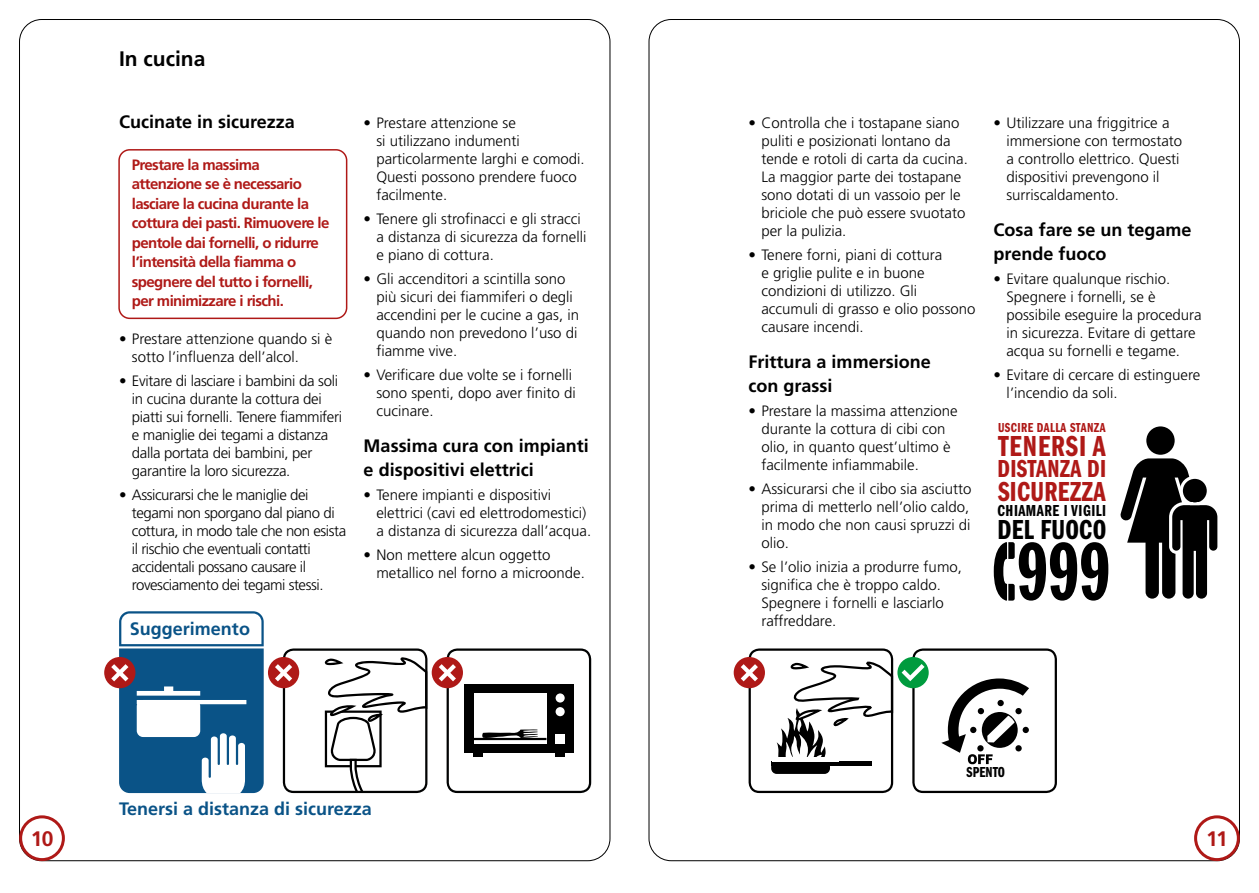
<style>
.page{position:relative;width:1259px;height:893px;background:#fff}
.page>*{position:absolute;margin:0;border:0;box-sizing:border-box;transform-origin:0 0}
.t1{font:30px "Franklin Gothic LT Pro Dm Cm";letter-spacing:.03em;color:#af1917}
.t2{font:28.5px "Franklin Gothic LT Pro Dm Cm";letter-spacing:.01em;color:#af1917}
.t3{font:28.5px "Franklin Gothic LT Pro Dm Cm";letter-spacing:.01em;color:#000}
.t4{font:25.5px "Franklin Gothic LT Pro Dm Cm";letter-spacing:.01em;color:#af1917}
.Heading_1{font:700 21px "Frutiger LT Pro";color:#000}
.t5{font:700 21px "Frutiger LT Pro";color:#af1917}
.Heading_2{font:700 18px/24px "Frutiger LT Pro";color:#000}
.t6{font:700 18px "Frutiger LT Std";color:#0a5387}
.t7{font:16.5px "Franklin Gothic LT Pro Dm Cm";letter-spacing:.03em;color:#000}
.t8{font:300 15px/18px "Frutiger LT Pro";color:#000}
.Box_RED_border{font:700 15px/19.5px "Frutiger LT Pro";letter-spacing:-.04em;color:#af1917}
.t9{font:300 15px/18px "Frutiger LT Pro";letter-spacing:-.02em;color:#000}
.t10{font:300 15px/18px "Frutiger LT Pro";letter-spacing:-.03em;color:#000}
.t11{font:15px "Franklin Gothic LT Pro Dm Cm";color:#000}
.t12{font:13.5px "Franklin Gothic LT Pro Dm Cm";letter-spacing:.03em;color:#af1917}
</style>
<div class="page">
<svg style="left:733px;top:657px;width:32px;height:31px"></svg>
<svg style="left:740px;top:648px;width:154px;height:145px"></svg>
<svg style="left:897px;top:657px;width:31px;height:31px"></svg>
<svg style="left:901px;top:648px;width:156px;height:145px"></svg>
<svg style="left:1120px;top:426px;width:98px;height:173px"></svg>
<svg style="left:993px;top:542px;width:115px;height:59px"></svg>
<div style="left:118px;top:149px;width:229px;height:170px;border:2px solid #af1917;border-radius:11px"></div>
<div style="left:268px;top:657px;width:31px;height:31px;background:#af1917;border-radius:50%"></div>
<svg style="left:275px;top:648px;width:152px;height:145px"></svg>
<div style="left:432px;top:657px;width:31px;height:31px;background:#af1917;border-radius:50%"></div>
<svg style="left:439px;top:648px;width:152px;height:145px"></svg>
<div style="left:104px;top:657px;width:31px;height:31px;background:#af1917;border-radius:50%"></div>
<svg style="left:111px;top:611px;width:153px;height:182px"></svg>
<div style="left:19px;top:815px;width:46px;height:46px;border:3px solid #af1917;border-radius:50%"></div>
<div style="left:1194px;top:815px;width:45px;height:46px;border:3px solid #af1917;border-radius:50%"></div>
<h1 class="Heading_1" style="left:119px;top:46px;width:88px">In cucina</h1>
<h2 class="Heading_2" style="left:119px;top:109px;width:177px">Cucinate in sicurezza</h2>
<p class="Box_RED_border" style="left:132px;top:155px;width:199px">Prestare la massima attenzione se è necessario lasciare la cucina durante la cottura dei pasti. Rimuovere le pentole dai fornelli, o ridurre l’intensità della fiamma o spegnere del tutto i fornelli, per minimizzare i rischi.</p>
<p class="t8" style="left:132px;top:329px;width:202px;text-indent:-13px">• Prestare attenzione quando si è sotto l’influenza dell’alcol.</p>
<p class="t9" style="left:132px;top:371px;width:212px;text-indent:-13px">• Evitare di lasciare i bambini da soli in cucina durante la cottura dei piatti sui fornelli. Tenere fiammiferi e maniglie dei tegami a distanza dalla portata dei bambini, per garantire la loro sicurezza.</p>
<p class="t10" style="left:132px;top:485px;width:216px;text-indent:-13px">• Assicurarsi che le maniglie dei tegami non sporgano dal piano di cottura, in modo tale che non esista il rischio che eventuali contatti accidentali possano causare il rovesciamento dei tegami stessi.</p>
<p class="t6" style="left:130px;top:618px;width:122px">Suggerimento</p>
<p class="t8" style="left:376px;top:113px;width:210px;text-indent:-13px">• Prestare attenzione se<br>si utilizzano indumenti particolarmente larghi e comodi.<br>Questi possono prendere fuoco facilmente.</p>
<p class="t8" style="left:376px;top:209px;width:211px;text-indent:-13px">• Tenere gli strofinacci e gli stracci a distanza di sicurezza da fornelli e piano di cottura.</p>
<p class="t8" style="left:376px;top:269px;width:204px;text-indent:-13px">• Gli accenditori a scintilla sono più sicuri dei fiammiferi o degli accendini per le cucine a gas, in quando non prevedono l’uso di fiamme vive.</p>
<p class="t8" style="left:376px;top:365px;width:201px;text-indent:-13px">• Verificare due volte se i fornelli sono spenti, dopo aver finito di cucinare.</p>
<h2 class="Heading_2" style="left:364px;top:433px;width:227px">Massima cura con impianti e dispositivi elettrici</h2>
<p class="t8" style="left:376px;top:485px;width:216px;text-indent:-13px">• Tenere impianti e dispositivi elettrici (cavi ed elettrodomestici) a distanza di sicurezza dall’acqua.</p>
<p class="t8" style="left:376px;top:545px;width:210px;text-indent:-13px">• Non mettere alcun oggetto metallico nel forno a microonde.</p>
<p class="t6" style="left:119px;top:798px;width:254px">Tenersi a distanza di sicurezza</p>
<p class="t8" style="left:761px;top:113px;width:208px;text-indent:-13px">• Controlla che i tostapane siano puliti e posizionati lontano da tende e rotoli di carta da cucina.<br>La maggior parte dei tostapane sono dotati di un vassoio per le briciole che può essere svuotato per la pulizia.</p>
<p class="t8" style="left:761px;top:245px;width:216px;text-indent:-13px">• Tenere forni, piani di cottura<br>e griglie pulite e in buone condizioni di utilizzo. Gli accumuli di grasso e olio possono causare incendi.</p>
<h2 class="Heading_2" style="left:748px;top:349px;width:184px">Frittura a immersione con grassi</h2>
<p class="t8" style="left:761px;top:401px;width:198px;text-indent:-13px">• Prestare la massima attenzione durante la cottura di cibi con olio, in quanto quest’ultimo è facilmente infiammabile.</p>
<p class="t8" style="left:761px;top:479px;width:211px;text-indent:-13px">• Assicurarsi che il cibo sia asciutto prima di metterlo nell’olio caldo, in modo che non causi spruzzi di olio.</p>
<p class="t8" style="left:761px;top:557px;width:202px;text-indent:-13px">• Se l’olio inizia a produrre fumo, significa che è troppo caldo.<br>Spegnere i fornelli e lasciarlo raffreddare.</p>
<p class="t8" style="left:1006px;top:113px;width:177px;text-indent:-13px">• Utilizzare una friggitrice a immersione con termostato a controllo elettrico. Questi dispositivi prevengono il surriscaldamento.</p>
<h2 class="Heading_2" style="left:993px;top:217px;width:199px">Cosa fare se un tegame prende fuoco</h2>
<p class="t8" style="left:1006px;top:269px;width:197px;text-indent:-13px">• Evitare qualunque rischio.<br>Spegnere i fornelli, se è possibile eseguire la procedura in sicurezza. Evitare di gettare acqua su fornelli e tegame.</p>
<p class="t8" style="left:1006px;top:365px;width:195px;text-indent:-13px">• Evitare di cercare di estinguere l’incendio da soli.</p>
<p class="t12" style="left:998px;top:420px;width:109px">USCIRE DALLA STANZA</p>
<h1 class="t1" style="left:998px;top:430px;width:109px">TENERSI A</h1>
<h3 class="t4" style="left:997px;top:455px;width:110px">DISTANZA DI</h3>
<h2 class="t2" style="left:998px;top:476px;width:109px">SICUREZZA</h2>
<p class="t7" style="left:997px;top:502px;width:110px">CHIAMARE I VIGILI</p>
<h2 class="t3" style="left:997px;top:514px;width:110px">DEL FUOCO</h2>
<p class="t11" style="left:966px;top:764px;width:40px">SPENTO</p>
<h3 class="t5" style="left:31px;top:826px;width:24px">10</h3>
<h3 class="t5" style="left:1206px;top:826px;width:23px">11</h3>
</div>
